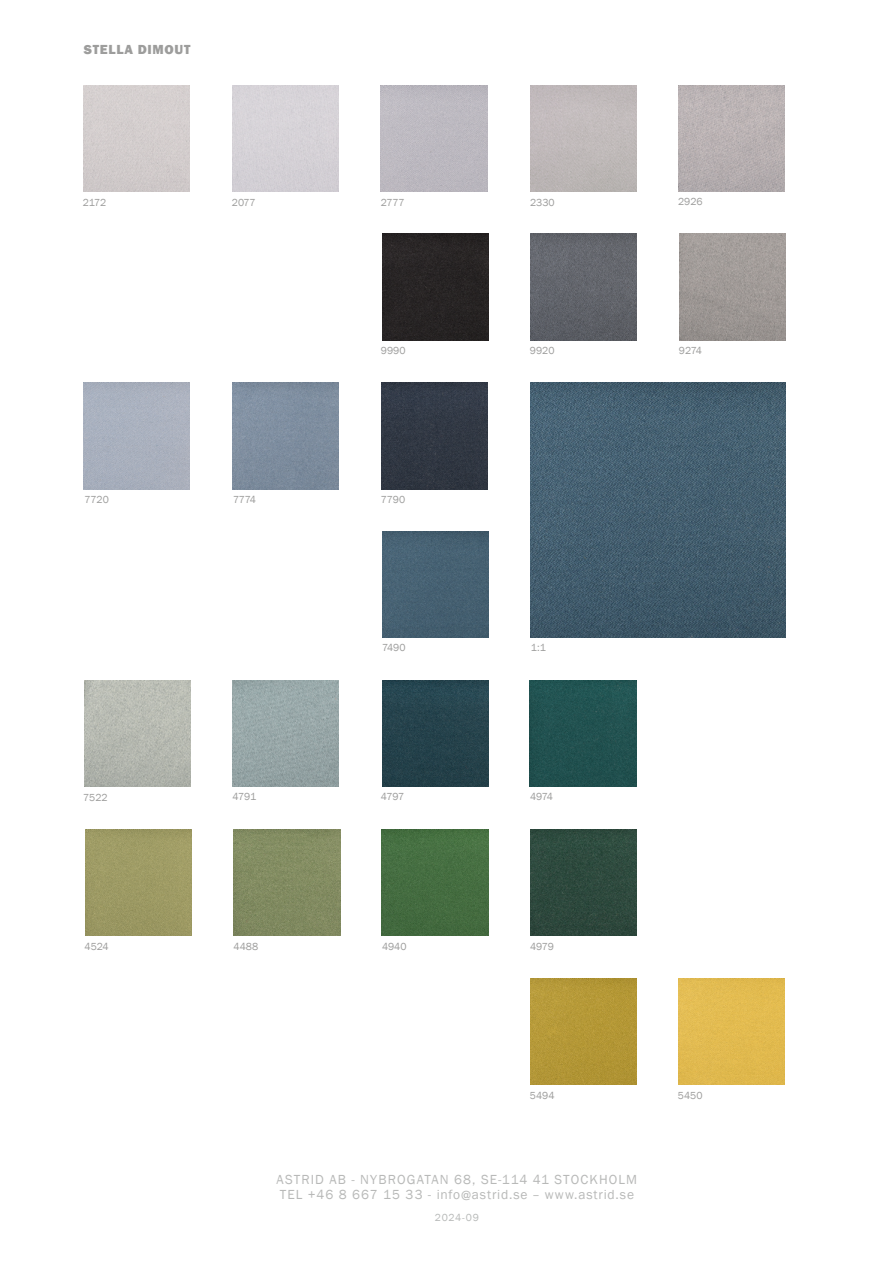
<style>
.page{position:relative;width:893px;height:1263px;background:#fff}
.page>*{position:absolute;margin:0;border:0;box-sizing:border-box;transform-origin:0 0}
.t1{font:13.5px/15px "Franklin Gothic";letter-spacing:.08em;color:#b8b9b8}
.t2{font:800 13.5px "Franklin Gothic";letter-spacing:.05em;color:#9d9d9c}
.t3{font:10.5px "Franklin Gothic";color:#9d9d9c}
.t4{font:10.5px "Franklin Gothic";letter-spacing:.06em;color:#b7b9b8}
</style>
<div class="page">
<div style="left:83px;top:383px;width:106px;height:106px;background:#aab0be"></div>
<img style="left:232px;top:383px;width:107px;height:106px">
<img style="left:381px;top:383px;width:107px;height:106px">
<img style="left:234px;top:829px;width:106px;height:106px">
<img style="left:86px;top:829px;width:105px;height:106px">
<img style="left:232px;top:680px;width:107px;height:107px">
<img style="left:382px;top:680px;width:106px;height:107px">
<img style="left:382px;top:829px;width:106px;height:106px">
<div style="left:530px;top:680px;width:106px;height:107px;background:#215150"></div>
<img style="left:530px;top:829px;width:106px;height:106px">
<img style="left:382px;top:531px;width:106px;height:107px">
<img style="left:530px;top:383px;width:255px;height:255px">
<img style="left:85px;top:680px;width:106px;height:107px">
<img style="left:531px;top:234px;width:105px;height:106px">
<div style="left:382px;top:234px;width:106px;height:106px;background:#272424"></div>
<img style="left:679px;top:234px;width:106px;height:106px">
<div style="left:678px;top:978px;width:106px;height:106px;background:#e2bb50"></div>
<img style="left:530px;top:978px;width:106px;height:106px">
<img style="left:678px;top:85px;width:106px;height:106px">
<div style="left:232px;top:85px;width:106px;height:107px;background:#d6d2d7"></div>
<div style="left:84px;top:85px;width:106px;height:107px;background:#d3cdcd"></div>
<div style="left:381px;top:85px;width:106px;height:107px;background:#bcb9c0"></div>
<img style="left:530px;top:85px;width:106px;height:106px">
<p class="t2" style="left:84px;top:41px;width:108px">STELLA DIMOUT</p>
<p class="t3" style="left:83px;top:196px;width:25px">2172</p>
<p class="t3" style="left:232px;top:196px;width:25px">2077</p>
<p class="t3" style="left:381px;top:196px;width:25px">2777</p>
<p class="t3" style="left:530px;top:195px;width:26px">2330</p>
<p class="t3" style="left:678px;top:195px;width:26px">2926</p>
<p class="t3" style="left:381px;top:343px;width:26px">9990</p>
<p class="t3" style="left:530px;top:343px;width:26px">9920</p>
<p class="t3" style="left:679px;top:343px;width:25px">9274</p>
<p class="t3" style="left:85px;top:493px;width:26px">7720</p>
<p class="t3" style="left:233px;top:493px;width:24px">7774</p>
<p class="t3" style="left:381px;top:493px;width:26px">7790</p>
<p class="t3" style="left:382px;top:641px;width:25px">7490</p>
<p class="t3" style="left:531px;top:641px;width:16px">1:1</p>
<p class="t3" style="left:83px;top:791px;width:26px">7522</p>
<p class="t3" style="left:233px;top:790px;width:25px">4791</p>
<p class="t3" style="left:381px;top:790px;width:25px">4797</p>
<p class="t3" style="left:530px;top:790px;width:24px">4974</p>
<p class="t3" style="left:85px;top:940px;width:26px">4524</p>
<p class="t3" style="left:234px;top:940px;width:26px">4488</p>
<p class="t3" style="left:382px;top:940px;width:26px">4940</p>
<p class="t3" style="left:530px;top:940px;width:26px">4979</p>
<p class="t3" style="left:530px;top:1089px;width:26px">5494</p>
<p class="t3" style="left:678px;top:1089px;width:26px">5450</p>
<p class="t1" style="left:277px;top:1172px;width:362px">ASTRID AB - NYBROGATAN 68, SE-114 41 STOCKHOLM<br>TEL +46 8 667 15 33 - info@astrid.se – www.astrid.se</p>
<p class="t4" style="left:435px;top:1211px;width:45px">2024-09</p>
</div>
